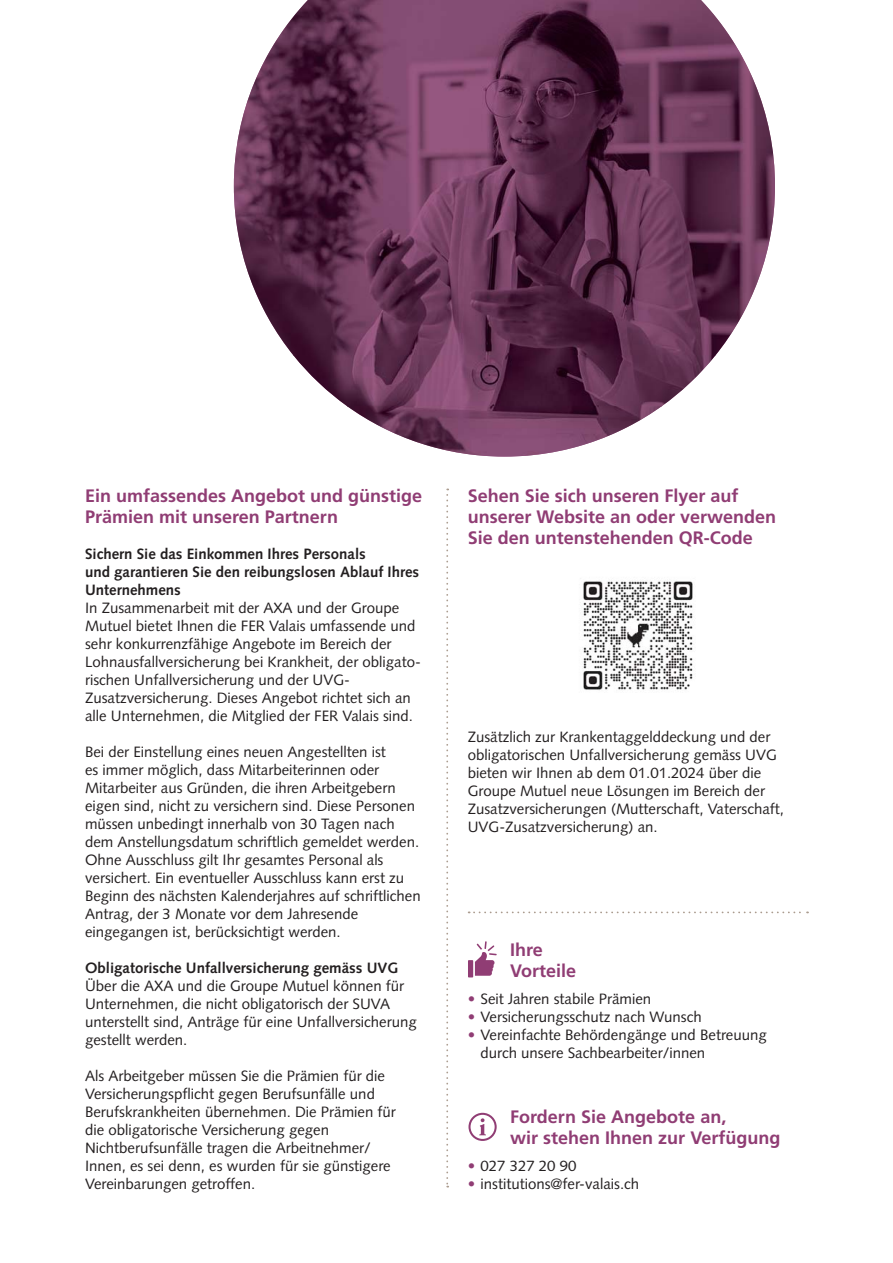
<style>
.page{position:relative;width:893px;height:1263px;background:#fff}
.page>*{position:absolute;margin:0;border:0;box-sizing:border-box;transform-origin:0 0}
.t1{font:700 18px/21px "Frutiger LT Std";color:#903d74}
.t2{font:15px/18px "Syntax LT Std";color:#231f20}
.t3{font:700 15px/18px "Syntax LT Std";color:#231f20}
.s1{color:#903d74}
</style>
<div class="page">
<svg style="left:446px;top:488px;width:2px;height:699px"></svg>
<div style="left:468px;top:960px;width:5px;height:17px;background:#903d74"></div>
<svg style="left:475px;top:941px;width:22px;height:35px"></svg>
<svg style="left:469px;top:911px;width:339px;height:2px"></svg>
<svg style="left:479px;top:1118px;width:7px;height:17px"></svg>
<div style="left:468px;top:1113px;width:29px;height:28px;border:2px solid #903d74;border-radius:50%"></div>
<img style="left:583px;top:581px;width:110px;height:109px">
<img style="left:234px;top:0;width:541px;height:355px">
<img style="left:293px;top:355px;width:423px;height:51px">
<img style="left:347px;top:406px;width:315px;height:51px">
<p class="t1" style="left:85px;top:486px;width:339px">Ein umfassendes Angebot und günstige<br>Prämien mit unseren Partnern</p>
<p class="t3" style="left:85px;top:546px;width:336px">Sichern Sie das Einkommen Ihres Personals<br>und garantieren Sie den reibungslosen Ablauf Ihres<br>Unternehmens</p>
<p class="t2" style="left:85px;top:600px;width:337px">In Zusammenarbeit mit der AXA und der Groupe Mutuel bietet Ihnen die FER Valais umfassende und sehr konkurrenzfähige Angebote im Bereich der Lohnausfallversicherung bei Krankheit, der obligato&shy;rischen Unfallversicherung und der UVG-Zusatzversicherung. Dieses Angebot richtet sich an alle Unternehmen, die Mitglied der FER Valais sind.</p>
<p class="t2" style="left:85px;top:744px;width:337px">Bei der Einstellung eines neuen Angestellten ist<br>es immer möglich, dass Mitarbeiterinnen oder Mitarbeiter aus Gründen, die ihren Arbeitgebern eigen sind, nicht zu versichern sind. Diese Personen müssen unbedingt innerhalb von 30 Tagen nach dem Anstellungsdatum schriftlich gemeldet werden.<br>Ohne Ausschluss gilt Ihr gesamtes Personal als versichert. Ein eventueller Ausschluss kann erst zu Beginn des nächsten Kalenderjahres auf schriftlichen Antrag, der 3 Monate vor dem Jahresende eingegangen ist, berücksichtigt werden.</p>
<p class="t3" style="left:85px;top:960px;width:315px">Obligatorische Unfallversicherung gemäss UVG</p>
<p class="t2" style="left:85px;top:978px;width:333px">Über die AXA und die Groupe Mutuel können für Unternehmen, die nicht obligatorisch der SUVA unterstellt sind, Anträge für eine Unfallversicherung gestellt werden.</p>
<p class="t2" style="left:85px;top:1068px;width:312px">Als Arbeitgeber müssen Sie die Prämien für die Versicherungspflicht gegen Berufsunfälle und Berufskrankheiten übernehmen. Die Prämien für die obligatorische Versicherung gegen Nichtberufsunfälle tragen die Arbeitnehmer/ Innen, es sei denn, es wurden für sie günstigere Vereinbarungen getroffen.</p>
<p class="t1" style="left:468px;top:486px;width:310px">Sehen Sie sich unseren Flyer auf unserer Website an oder verwenden<br>Sie den untenstehenden QR-Code</p>
<p class="t2" style="left:468px;top:729px;width:318px">Zusätzlich zur Krankentaggelddeckung und der obligatorischen Unfallversicherung gemäss UVG bieten wir Ihnen ab dem 01.01.2024 über die Groupe Mutuel neue Lösungen im Bereich der Zusatzversicherungen (Mutterschaft, Vaterschaft, UVG-Zusatzversicherung) an.</p>
<p class="t1" style="left:510px;top:940px;width:68px">Ihre<br>Vorteile</p>
<p class="t2" style="left:468px;top:991px;width:185px"><span class="s1">•</span> Seit Jahren stabile Prämien</p>
<p class="t2" style="left:468px;top:1009px;width:236px"><span class="s1">•</span> Versicherungsschutz nach Wunsch</p>
<p class="t2" style="left:480px;top:1027px;width:288px;text-indent:-13px"><span class="s1">•</span> Vereinfachte Behördengänge und Betreuung durch unsere Sachbearbeiter/innen</p>
<p class="t1" style="left:510px;top:1107px;width:272px">Fordern Sie Angebote an,<br>wir stehen Ihnen zur Verfügung</p>
<p class="t2" style="left:468px;top:1157px;width:110px"><span class="s1">•</span> 027 327 20 90</p>
<p class="t2" style="left:468px;top:1175px;width:173px"><span class="s1">•</span> institutions@fer-valais.ch</p>
</div>
